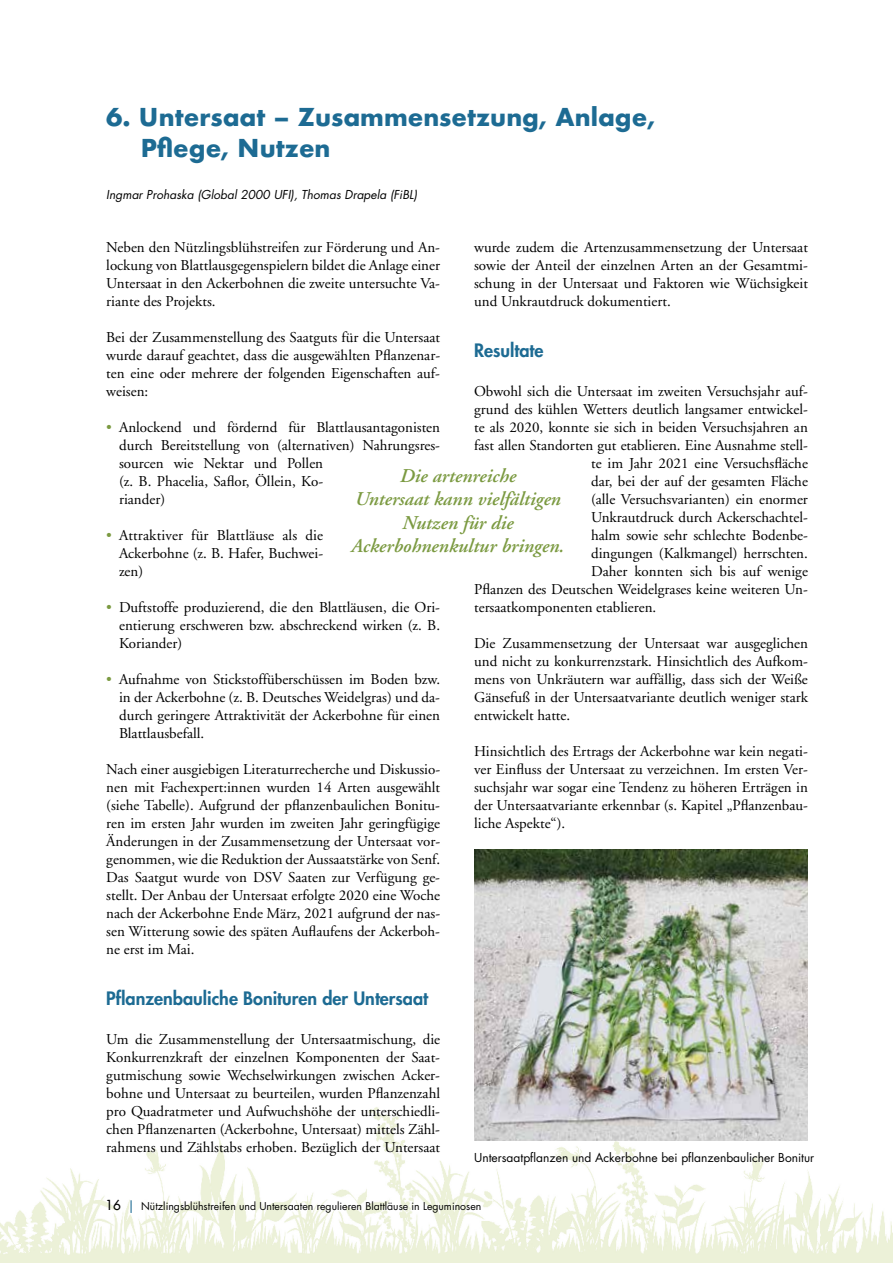
<style>
.page{position:relative;width:893px;height:1263px;background:#fff}
.page>*{position:absolute;margin:0;border:0;box-sizing:border-box;transform-origin:0 0}
.t1{font:700 24px/30.6px "Futura";color:#1d6b93}
.t2{font:italic 600 19.5px/23.4px "Adobe Garamond";color:#7b9a41;text-align:center}
.t3{font:800 18px "Futura";color:#1d6b93}
.t4{font:15px/18px "Adobe Garamond";color:#000;text-align:justify}
.t5{font:12px "Futura";color:#000}
.t6{font:italic 12px "Futura";color:#000}
.t7{font:10.5px "Futura";color:#000}
.s1{color:#7b9a41}
.s2{font-size:13.5px}
.s3{font-family:"Arial";font-size:13.5px;color:#1d6b93}
</style>
<div class="page">
<img style="left:0;top:1107px;width:893px;height:156px">
<img style="left:474px;top:850px;width:334px;height:290px">
<h1 class="t1" style="left:141px;top:102px;width:516px;text-indent:-34px">6. Untersaat – Zusammensetzung, Anlage,<br>Pflege, Nutzen</h1>
<p class="t6" style="left:106px;top:187px;width:312px">Ingmar Prohaska (Global 2000 UFI), Thomas Drapela (FiBL)</p>
<p class="t4" style="left:106px;top:239px;width:335px">Neben den Nützlingsblühstreifen zur Förderung und An&shy;lockung von Blattlausgegenspielern bildet die Anlage einer Untersaat in den Ackerbohnen die zweite untersuchte Va&shy;riante des Projekts.</p>
<p class="t4" style="left:106px;top:329px;width:335px">Bei der Zusammenstellung des Saatguts für die Untersaat wurde darauf geachtet, dass die ausgewählten Pflanzenar&shy;ten eine oder mehrere der folgenden Eigenschaften auf&shy;weisen:</p>
<p class="t4" style="left:119px;top:419px;width:323px;text-align:left;text-indent:-13px"><span class="s1">•</span> Anlockend und fördernd für Blattlausantagonisten durch Bereitstellung von (alternativen) Nahrungsres&shy;sourcen wie Nektar und Pollen<br>(z. B. Phacelia, Saflor, Öllein, Ko-<br>riander)</p>
<p class="t4" style="left:119px;top:527px;width:206px;text-indent:-13px"><span class="s1">•</span> Attraktiver für Blattläuse als die Ackerbohne (z. B. Hafer, Buchwei&shy;zen)</p>
<p class="t4" style="left:119px;top:599px;width:323px;text-indent:-13px"><span class="s1">•</span> Duftstoffe produzierend, die den Blattläusen, die Ori&shy;entierung erschweren bzw. abschreckend wirken (z. B.<br>Koriander)</p>
<p class="t4" style="left:119px;top:671px;width:323px;text-indent:-13px"><span class="s1">•</span> Aufnahme von Stickstoffüberschüssen im Boden bzw. in der Ackerbohne (z. B. Deutsches Weidelgras) und da&shy;durch geringere Attraktivität der Ackerbohne für einen Blattlausbefall.</p>
<p class="t4" style="left:106px;top:761px;width:335px">Nach einer ausgiebigen Literaturrecherche und Diskussio&shy;nen mit Fachexpert:innen wurden 14 Arten ausgewählt (siehe Tabelle). Aufgrund der pflanzenbaulichen Bonitu&shy;ren im ersten Jahr wurden im zweiten Jahr geringfügige Änderungen in der Zusammensetzung der Untersaat vor&shy;genommen, wie die Reduktion der Aussaatstärke von Senf.<br>Das Saatgut wurde von DSV Saaten zur Verfügung ge&shy;stellt. Der Anbau der Untersaat erfolgte 2020 eine Woche nach der Ackerbohne Ende März, 2021 aufgrund der nas&shy;sen Witterung sowie des späten Auflaufens der Ackerboh&shy;ne erst im Mai.</p>
<p class="t3" style="left:106px;top:986px;width:323px">Pflanzenbauliche Bonituren der Untersaat</p>
<p class="t4" style="left:106px;top:1031px;width:335px">Um die Zusammenstellung der Untersaatmischung, die Konkurrenzkraft der einzelnen Komponenten der Saat&shy;gutmischung sowie Wechselwirkungen zwischen Acker&shy;bohne und Untersaat zu beurteilen, wurden Pflanzenzahl pro Quadratmeter und Aufwuchshöhe der unterschiedli&shy;chen Pflanzenarten (Ackerbohne, Untersaat) mittels Zähl&shy;rahmens und Zählstabs erhoben. Bezüglich der Untersaat</p>
<p class="t4" style="left:474px;top:239px;width:335px">wurde zudem die Artenzusammensetzung der Untersaat sowie der Anteil der einzelnen Arten an der Gesamtmi&shy;schung in der Untersaat und Faktoren wie Wüchsigkeit und Unkrautdruck dokumentiert.</p>
<p class="t3" style="left:474px;top:338px;width:71px">Resultate</p>
<p class="t4" style="left:474px;top:383px;width:335px">Obwohl sich die Untersaat im zweiten Versuchsjahr auf-</p>
<p class="t4" style="left:474px;top:401px;width:335px">grund des kühlen Wetters deutlich langsamer entwickel-</p>
<p class="t4" style="left:474px;top:419px;width:335px">te als 2020, konnte sie sich in beiden Versuchsjahren an</p>
<p class="t4" style="left:474px;top:437px;width:335px">fast allen Standorten gut etablieren. Eine Ausnahme stell-</p>
<p class="t4" style="left:591px;top:455px;width:218px">te im Jahr 2021 eine Versuchsfläche</p>
<p class="t4" style="left:591px;top:473px;width:218px">dar, bei der auf der gesamten Fläche</p>
<p class="t4" style="left:591px;top:491px;width:218px">(alle Versuchsvarianten) ein enormer</p>
<p class="t4" style="left:591px;top:509px;width:218px">Unkrautdruck durch Ackerschachtel-</p>
<p class="t4" style="left:591px;top:527px;width:218px">halm sowie sehr schlechte Bodenbe-</p>
<p class="t4" style="left:591px;top:545px;width:218px">dingungen (Kalkmangel) herrschten.</p>
<p class="t4" style="left:591px;top:563px;width:218px">Daher konnten sich bis auf wenige</p>
<p class="t4" style="left:474px;top:581px;width:335px">Pflanzen des Deutschen Weidelgrases keine weiteren Un-</p>
<p class="t4" style="left:474px;top:599px;width:184px">tersaatkomponenten etablieren.</p>
<p class="t4" style="left:474px;top:635px;width:335px">Die Zusammensetzung der Untersaat war ausgeglichen und nicht zu konkurrenzstark. Hinsichtlich des Aufkom&shy;mens von Unkräutern war auffällig, dass sich der Weiße Gänsefuß in der Untersaatvariante deutlich weniger stark entwickelt hatte.</p>
<p class="t4" style="left:474px;top:743px;width:335px">Hinsichtlich des Ertrags der Ackerbohne war kein negati&shy;ver Einfluss der Untersaat zu verzeichnen. Im ersten Ver&shy;suchsjahr war sogar eine Tendenz zu höheren Erträgen in der Untersaatvariante erkennbar (s. Kapitel „Pflanzenbau&shy;liche Aspekte“).</p>
<h2 class="t2" style="left:351px;top:464px;width:214px">Die artenreiche<br>Untersaat kann vielfältigen<br>Nutzen für die<br>Ackerbohnenkultur bringen.</h2>
<p class="t5" style="left:474px;top:1149px;width:342px">Untersaatpflanzen und Ackerbohne bei pflanzenbaulicher Bonitur</p>
<p class="t7" style="left:105px;top:1199px;width:377px"><span class="s2">16</span> <span class="s3">|</span> Nützlingsblühstreifen und Untersaaten regulieren Blattläuse in Leguminosen</p>
</div>
